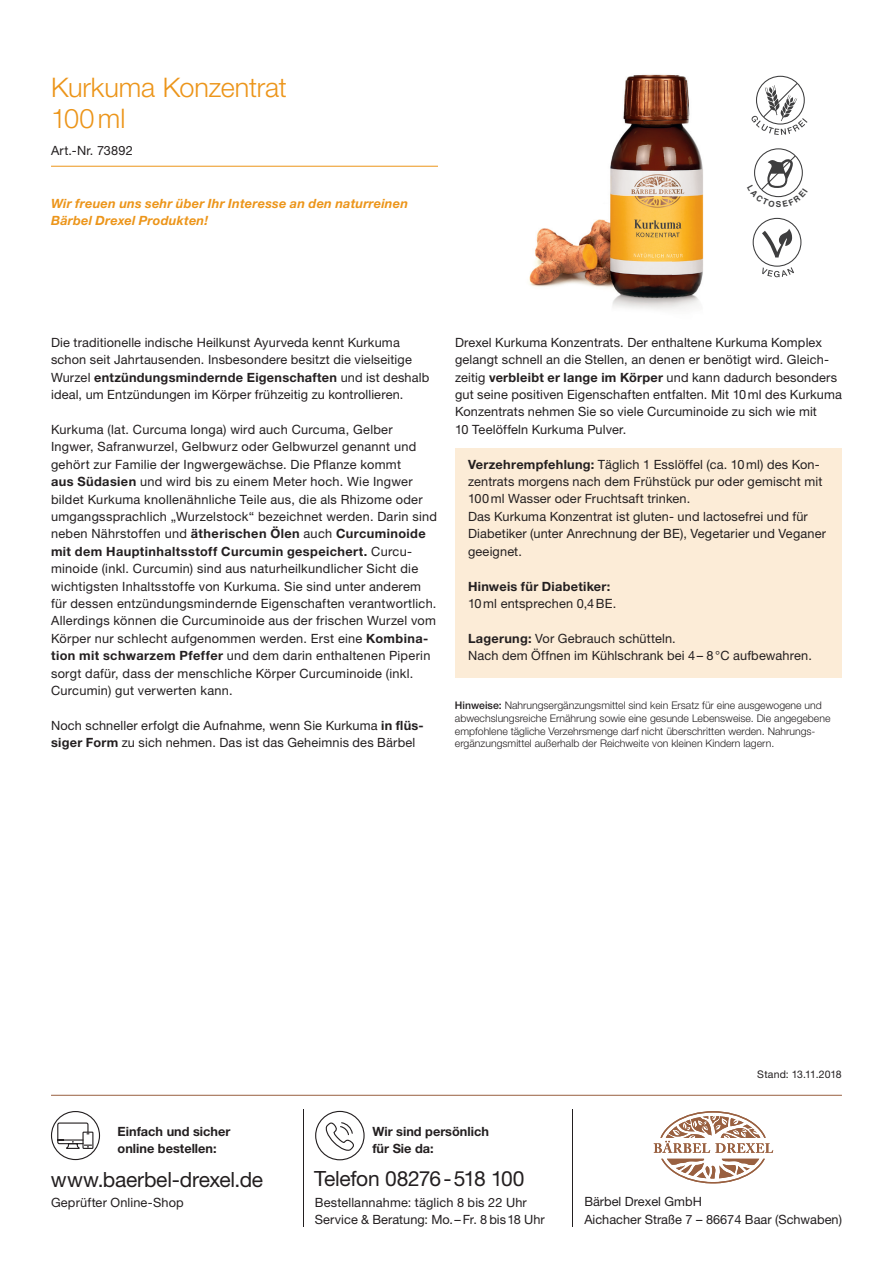
<style>
.page{position:relative;width:893px;height:1263px;background:#fff}
.page>*{position:absolute;margin:0;border:0;box-sizing:border-box;transform-origin:0 0}
.t1{font:300 27px/31px "Helvetica Neue LT Pro";letter-spacing:-.005em;color:#ec951a}
.t2{font:21px "Helvetica Neue LT Pro";letter-spacing:-.015em;color:#231f20}
.t3{font:12.75px/17.4px "Helvetica Neue LT Pro";letter-spacing:.015em;color:#231f20}
.t4{font:italic 700 12.75px/17.4px "Helvetica Neue LT Pro";letter-spacing:.015em;color:#ec951a}
.t5{font:700 12.75px/17.4px "Helvetica Neue LT Pro";color:#231f20}
.t6{font:700 12.75px "Helvetica Neue LT Pro";letter-spacing:.02em;color:#231f20}
.t7{font:300 10.5px/12.6px "Helvetica Neue LT Pro";color:#231f20}
.t8{font:10.5px "Helvetica Neue LT Pro";letter-spacing:.005em;color:#231f20}
.t9{font:700 8.25px "Helvetica";color:#3e3e3f}
.s1{font-weight:700}
.s2{font-weight:500}
</style>
<div class="page">
<div style="left:315px;top:1111px;width:50px;height:49px;border:1px solid #231f20;border-radius:50%"></div>
<svg style="left:325px;top:1122px;width:29px;height:29px"></svg>
<div style="left:51px;top:1111px;width:49px;height:49px;border:1px solid #231f20;border-radius:50%"></div>
<svg style="left:57px;top:1122px;width:37px;height:27px"></svg>
<hr style="left:303px;top:1109px;width:1px;height:117px;background:#231f20">
<hr style="left:572px;top:1109px;width:1px;height:117px;background:#231f20">
<hr style="left:51px;top:1095px;width:791px;height:1px;background:#996040">
<svg style="left:654px;top:1111px;width:119px;height:72px"></svg>
<hr style="left:51px;top:166px;width:387px;height:1px;background:#ec951a">
<div style="left:455px;top:448px;width:387px;height:229px;background:#fcecd7"></div>
<svg style="left:753px;top:218px;width:48px;height:59px"></svg>
<svg style="left:752px;top:76px;width:55px;height:59px"></svg>
<img style="left:529px;top:74px;width:175px;height:236px">
<svg style="left:754px;top:148px;width:49px;height:50px"></svg>
<h1 class="t1" style="left:51px;top:71px;width:237px">Kurkuma Konzentrat<br>100 ml</h1>
<p class="t3" style="left:51px;top:142px;width:83px">Art.-Nr. 73892</p>
<p class="t4" style="left:51px;top:194px;width:358px">Wir freuen uns sehr über Ihr Interesse an den naturreinen<br>Bärbel Drexel Produkten!</p>
<p class="t9" style="left:776px;top:200px;width:7px">S</p>
<p class="t3" style="left:51px;top:333px;width:380px">Die traditionelle indische Heilkunst Ayurveda kennt Kurkuma schon seit Jahrtausenden. Insbesondere besitzt die vielseitige Wurzel <span class="s1">entzündungsmindernde Eigenschaften</span> und ist deshalb ideal, um Entzündungen im Körper frühzeitig zu kontrollieren.</p>
<p class="t3" style="left:51px;top:420px;width:387px">Kurkuma (lat. Curcuma longa) wird auch Curcuma, Gelber Ingwer, Safranwurzel, Gelbwurz oder Gelbwurzel genannt und gehört zur Familie der Ingwergewächse. Die Pflanze kommt<br><span class="s1">aus Südasien</span> und wird bis zu einem Meter hoch. Wie Ingwer bildet Kurkuma knollenähnliche Teile aus, die als Rhizome oder umgangssprachlich „Wurzelstock“ bezeichnet werden. Darin sind neben Nährstoffen und <span class="s1">ätherischen Ölen</span> auch <span class="s1">Curcuminoide mit dem Hauptinhaltsstoff Curcumin gespeichert.</span> Curcu&shy;minoide (inkl. Curcumin) sind aus naturheilkundlicher Sicht die wichtigsten Inhaltsstoffe von Kurkuma. Sie sind unter anderem für dessen entzündungsmindernde Eigenschaften verantwortlich.<br>Allerdings können die Curcuminoide aus der frischen Wurzel vom Körper nur schlecht aufgenommen werden. Erst eine <span class="s1">Kombina&shy;tion mit schwarzem Pfeffer</span> und dem darin enthaltenen Piperin sorgt dafür, dass der menschliche Körper Curcuminoide (inkl.<br>Curcumin) gut verwerten kann.</p>
<p class="t3" style="left:51px;top:716px;width:374px">Noch schneller erfolgt die Aufnahme, wenn Sie Kurkuma <span class="s1">in flüs&shy;siger Form</span> zu sich nehmen. Das ist das Geheimnis des Bärbel</p>
<p class="t3" style="left:455px;top:333px;width:388px">Drexel Kurkuma Konzentrats. Der enthaltene Kurkuma Komplex gelangt schnell an die Stellen, an denen er benötigt wird. Gleich&shy;zeitig <span class="s1">verbleibt er lange im Körper</span> und kann dadurch besonders gut seine positiven Eigenschaften entfalten. Mit 10 ml des Kurkuma Konzentrats nehmen Sie so viele Curcuminoide zu sich wie mit<br>10 Teelöffeln Kurkuma Pulver.</p>
<p class="t3" style="left:468px;top:455px;width:359px"><span class="s1">Verzehrempfehlung:</span> Täglich 1 Esslöffel (ca. 10 ml) des Kon&shy;zentrats morgens nach dem Frühstück pur oder gemischt mit 100 ml Wasser oder Fruchtsaft trinken.<br>Das Kurkuma Konzentrat ist gluten- und lactosefrei und für Diabetiker (unter Anrechnung der BE), Vegetarier und Veganer geeignet.</p>
<p class="t6" style="left:468px;top:578px;width:144px">Hinweis für Diabetiker:</p>
<p class="t3" style="left:468px;top:594px;width:150px">10 ml entsprechen 0,4 BE.</p>
<p class="t3" style="left:468px;top:629px;width:345px"><span class="s1">Lagerung:</span> Vor Gebrauch schütteln.<br>Nach dem Öffnen im Kühlschrank bei 4 – 8 °C aufbewahren.</p>
<p class="t7" style="left:455px;top:699px;width:377px"><span class="s2">Hinweise:</span> Nahrungsergänzungsmittel sind kein Ersatz für eine ausgewogene und abwechslungsreiche Ernährung sowie eine gesunde Lebensweise. Die angegebene empfohlene tägliche Verzehrsmenge darf nicht überschritten werden. Nahrungs&shy;ergänzungsmittel außerhalb der Reichweite von kleinen Kindern lagern.</p>
<p class="t8" style="left:757px;top:1067px;width:86px">Stand: 13.11.2018</p>
<p class="t5" style="left:118px;top:1122px;width:114px">Einfach und sicher online bestellen:</p>
<p class="t5" style="left:372px;top:1122px;width:118px">Wir sind persönlich für Sie da:</p>
<h2 class="t2" style="left:314px;top:1165px;width:212px">Telefon 08276 - 518 100</h2>
<p class="t3" style="left:315px;top:1193px;width:231px">Bestellannahme: täglich 8 bis 22 Uhr<br>Service &amp; Beratung: Mo. – Fr. 8 bis 18 Uhr</p>
<h2 class="t2" style="left:51px;top:1166px;width:214px">www.baerbel-drexel.de</h2>
<p class="t3" style="left:51px;top:1193px;width:134px">Geprüfter Online-Shop</p>
<p class="t3" style="left:584px;top:1193px;width:259px">Bärbel Drexel GmbH<br>Aichacher Straße 7 – 86674 Baar (Schwaben)</p>
</div>
